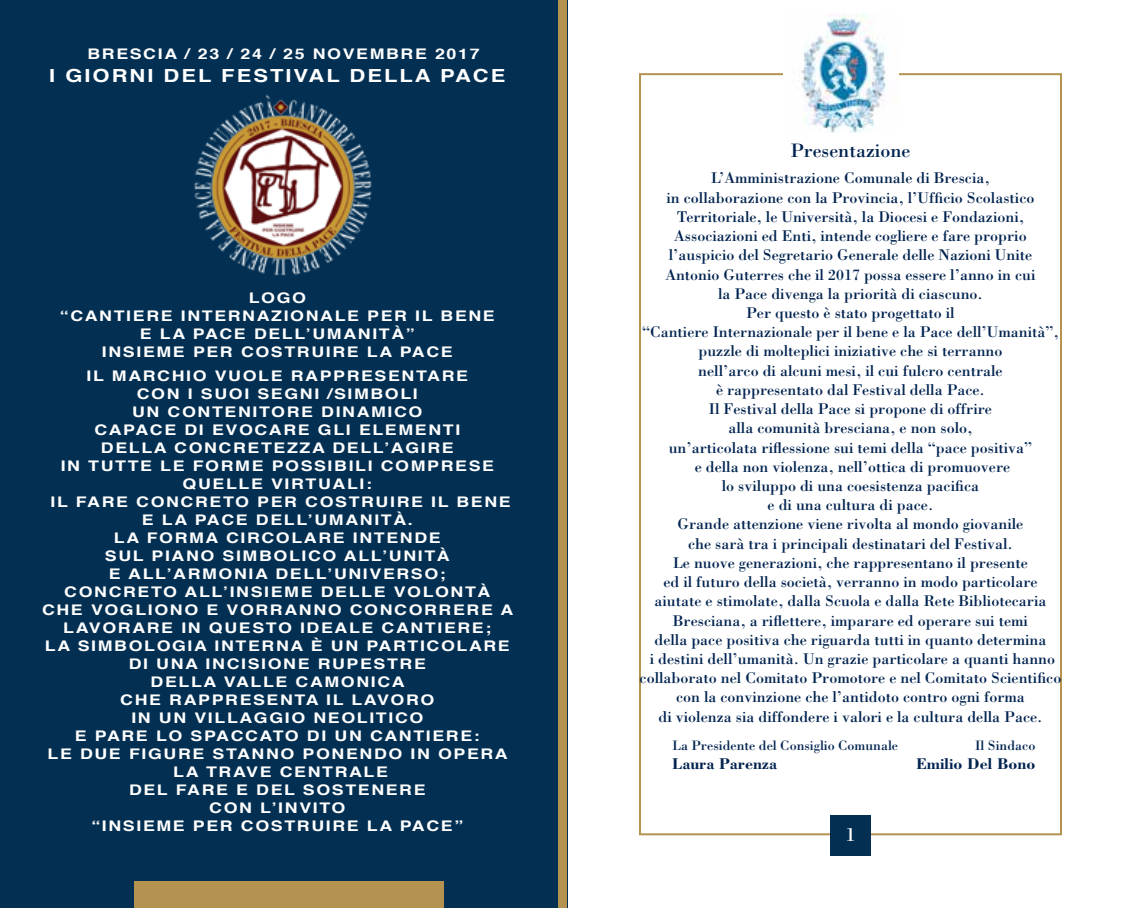
<style>
.page{position:relative;width:1134px;height:908px;background:#fff}
.page>*{position:absolute;margin:0;border:0;box-sizing:border-box;transform-origin:0 0}
.t1{font:20px "Bodoni";color:#00234f}
.t2{font:20px "Bodoni";color:#fff}
.t3{font:700 18px "Helvetica";letter-spacing:.09em;color:#fff;scale:1.22 1}
.t4{font:16px/19.2px "Bodoni";color:#00234f;text-align:center}
.t5{font:700 16px "Bodoni";color:#00234f}
.t6{font:700 14.6px/18px "Helvetica";letter-spacing:.09em;color:#fff;text-align:center;scale:1.22 1}
.t7{font:14px "Bodoni";color:#00234f}
</style>
<div class="page">
<div style="left:639px;top:73px;width:423px;height:761px;border:2px solid #b49250"></div>
<div style="left:830px;top:814px;width:41px;height:41px;background:#022f52"></div>
<img style="left:783px;top:14px;width:116px;height:119px">
<div style="left:0;top:0;width:567px;height:907px;background:#022f52"></div>
<img style="left:194px;top:94px;width:178px;height:182px">
<div style="left:559px;top:0;width:8px;height:907px;background:#b49250"></div>
<div style="left:134px;top:880px;width:309px;height:27px;background:#b49250"></div>
<p class="t6" style="left:87px;top:46px;width:323px">BRESCIA / 23 / 24 / 25 NOVEMBRE 2017</p>
<p class="t3" style="left:49px;top:64px;width:375px">I GIORNI DEL FESTIVAL DELLA PACE</p>
<p class="t6" style="left:60px;top:290px;width:358px">LOGO<br>“CANTIERE INTERNAZIONALE PER IL BENE<br>E LA PACE DELL’UMANITÀ”<br>INSIEME PER COSTRUIRE LA PACE</p>
<p class="t6" style="left:42px;top:367px;width:388px">IL MARCHIO VUOLE RAPPRESENTARE<br>CON I SUOI SEGNI /SIMBOLI<br>UN CONTENITORE DINAMICO<br>CAPACE DI EVOCARE GLI ELEMENTI<br>DELLA CONCRETEZZA DELL’AGIRE<br>IN TUTTE LE FORME POSSIBILI COMPRESE<br>QUELLE VIRTUALI:<br>IL FARE CONCRETO PER COSTRUIRE IL BENE<br>E LA PACE DELL’UMANITÀ.<br>LA FORMA CIRCOLARE INTENDE<br>SUL PIANO SIMBOLICO ALL’UNITÀ<br>E ALL’ARMONIA DELL’UNIVERSO;<br>CONCRETO ALL’INSIEME DELLE VOLONTÀ<br>CHE VOGLIONO E VORRANNO CONCORRERE A<br>LAVORARE IN QUESTO IDEALE CANTIERE;<br>LA SIMBOLOGIA INTERNA È UN PARTICOLARE<br>DI UNA INCISIONE RUPESTRE<br>DELLA VALLE CAMONICA<br>CHE RAPPRESENTA IL LAVORO<br>IN UN VILLAGGIO NEOLITICO<br>E PARE LO SPACCATO DI UN CANTIERE:<br>LE DUE FIGURE STANNO PONENDO IN OPERA<br>LA TRAVE CENTRALE<br>DEL FARE E DEL SOSTENERE<br>CON L’INVITO<br>“INSIEME PER COSTRUIRE LA PACE”</p>
<p class="t1" style="left:790px;top:138px;width:121px">Presentazione</p>
<p class="t4" style="left:640px;top:168px;width:423px">L’Amministrazione Comunale di Brescia,<br>in collaborazione con la Provincia, l’Ufficio Scolastico Territoriale, le Università, la Diocesi e Fondazioni, Associazioni ed Enti, intende cogliere e fare proprio l’auspicio del Segretario Generale delle Nazioni Unite Antonio Guterres che il 2017 possa essere l’anno in cui<br>la Pace divenga la priorità di ciascuno.<br>Per questo è stato progettato il<br>“Cantiere Internazionale per il bene e la Pace dell’Umanità”, puzzle di molteplici iniziative che si terranno<br>nell’arco di alcuni mesi, il cui fulcro centrale<br>è rappresentato dal Festival della Pace.<br>Il Festival della Pace si propone di offrire<br>alla comunità bresciana, e non solo,<br>un’articolata riflessione sui temi della “pace positiva”<br>e della non violenza, nell’ottica di promuovere<br>lo sviluppo di una coesistenza pacifica<br>e di una cultura di pace.<br>Grande attenzione viene rivolta al mondo giovanile<br>che sarà tra i principali destinatari del Festival.<br>Le nuove generazioni, che rappresentano il presente<br>ed il futuro della società, verranno in modo particolare aiutate e stimolate, dalla Scuola e dalla Rete Bibliotecaria Bresciana, a riflettere, imparare ed operare sui temi<br>della pace positiva che riguarda tutti in quanto determina<br>i destini dell’umanità. Un grazie particolare a quanti hanno collaborato nel Comitato Promotore e nel Comitato Scientifico con la convinzione che l’antidoto contro ogni forma<br>di violenza sia diffondere i valori e la cultura della Pace.</p>
<p class="t7" style="left:673px;top:736px;width:227px">La Presidente del Consiglio Comunale</p>
<p class="t5" style="left:673px;top:753px;width:106px">Laura Parenza</p>
<p class="t7" style="left:975px;top:736px;width:62px">Il Sindaco</p>
<p class="t5" style="left:916px;top:753px;width:121px">Emilio Del Bono</p>
<p class="t2" style="left:845px;top:821px;width:11px">1</p>
</div>
